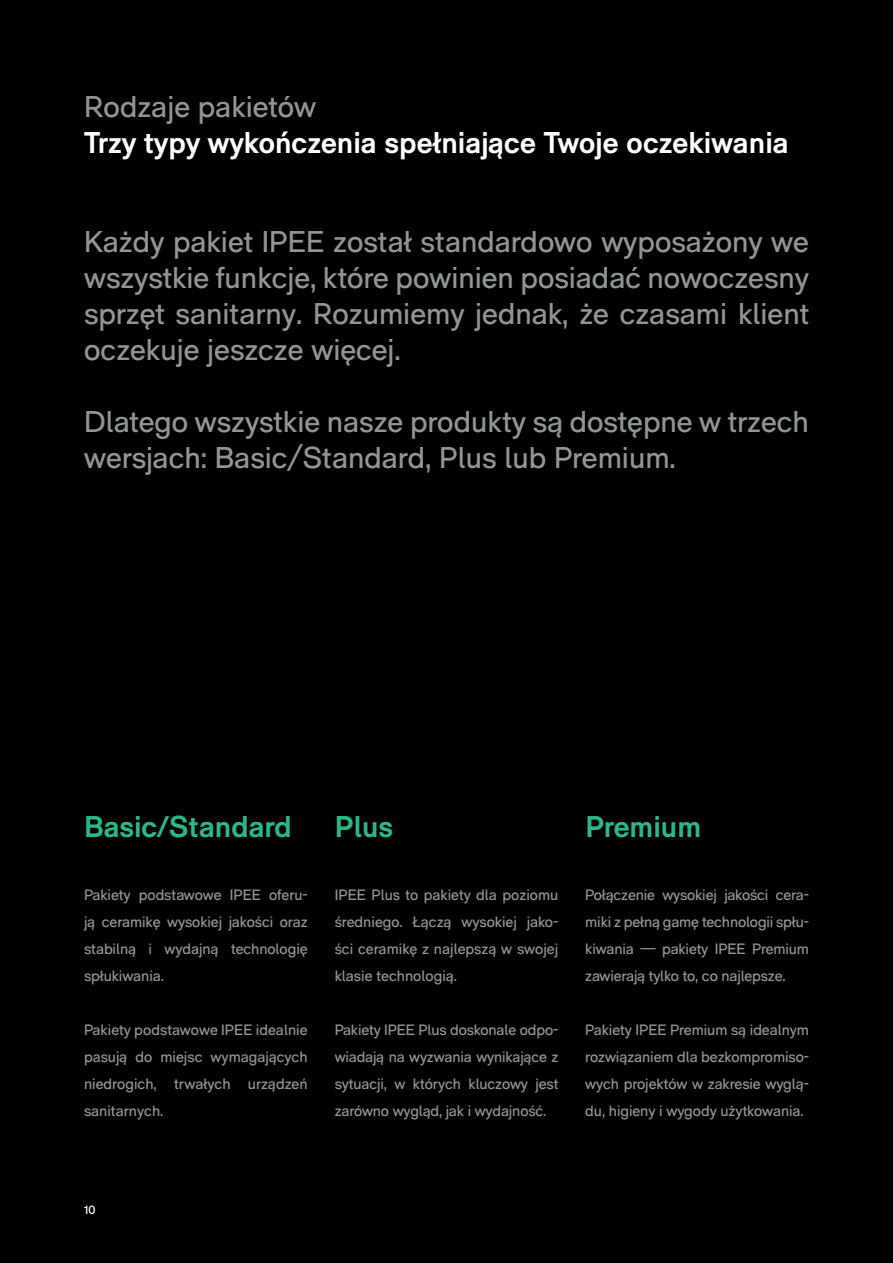
<style>
.page{position:relative;width:893px;height:1263px;background:#000001}
.page>*{position:absolute;margin:0;border:0;box-sizing:border-box;transform-origin:0 0}
.t1{font:30px/36px "RM Pro";color:#909597;text-align:justify}
.t2{font:700 30px "RM Pro";color:#fff}
.t3{font:700 30px "RM Pro";color:#2bb886}
.t4{font:15px/27px "RM Pro";letter-spacing:-.005em;color:#909597;text-align:justify}
.t5{font:12px "RM Pro";color:#fff}
</style>
<div class="page">
<h1 class="t1" style="left:84px;top:89px;width:234px">Rodzaje pakietów</h1>
<h1 class="t2" style="left:84px;top:125px;width:706px">Trzy typy wykończenia spełniające Twoje oczekiwania</h1>
<h1 class="t1" style="left:84px;top:224px;width:726px">Każdy pakiet IPEE został standardowo wyposażony we wszystkie funkcje, które powinien posiadać nowoczesny sprzęt sanitarny. Rozumiemy jednak, że czasami klient oczekuje jeszcze więcej.</h1>
<h1 class="t1" style="left:84px;top:404px;width:726px">Dlatego wszystkie nasze produkty są dostępne w trzech wersjach: Basic/Standard, Plus lub Premium.</h1>
<h1 class="t3" style="left:84px;top:809px;width:209px">Basic/Standard</h1>
<h1 class="t3" style="left:335px;top:809px;width:60px">Plus</h1>
<h1 class="t3" style="left:585px;top:809px;width:117px">Premium</h1>
<p class="t4" style="left:84px;top:882px;width:225px">Pakiety podstawowe IPEE oferu&shy;ją ceramikę wysokiej jakości oraz stabilną i wydajną technologię spłukiwania.</p>
<p class="t4" style="left:84px;top:1017px;width:225px">Pakiety podstawowe IPEE idealnie pasują do miejsc wymagających niedrogich, trwałych urządzeń sanitarnych.</p>
<p class="t4" style="left:335px;top:882px;width:225px">IPEE Plus to pakiety dla poziomu średniego. Łączą wysokiej jako&shy;ści ceramikę z najlepszą w swojej klasie technologią.</p>
<p class="t4" style="left:335px;top:1017px;width:225px">Pakiety IPEE Plus doskonale odpo&shy;wiadają na wyzwania wynikające z sytuacji, w których kluczowy jest zarówno wygląd, jak i wydajność.</p>
<p class="t4" style="left:585px;top:882px;width:225px">Połączenie wysokiej jakości cera&shy;miki z pełną gamę technologii spłu&shy;kiwania — pakiety IPEE Premium zawierają tylko to, co najlepsze.</p>
<p class="t4" style="left:585px;top:1017px;width:225px">Pakiety IPEE Premium są idealnym rozwiązaniem dla bezkompromiso&shy;wych projektów w zakresie wyglą&shy;du, higieny i wygody użytkowania.</p>
<p class="t5" style="left:84px;top:1203px;width:13px">10</p>
</div>
